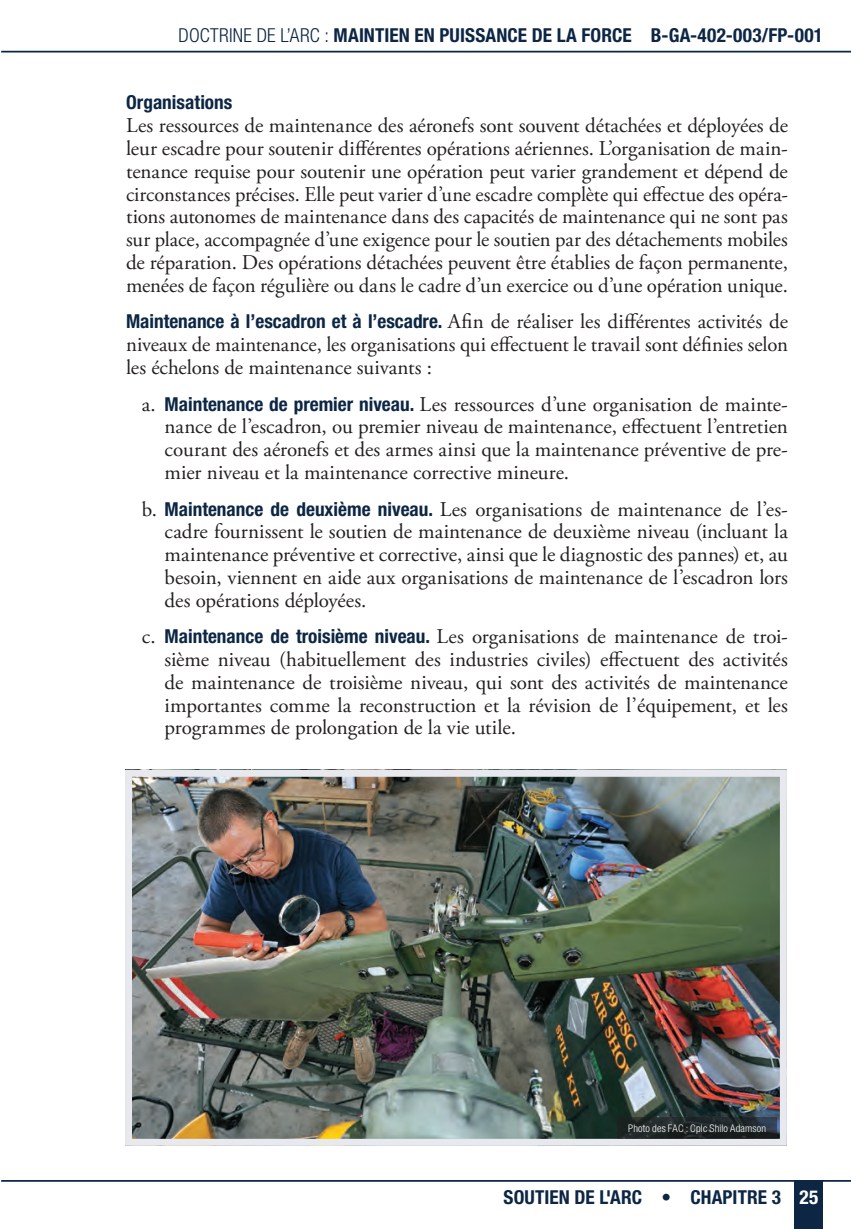
<style>
.page{position:relative;width:851px;height:1229px;background:#fff}
.page>*{position:absolute;margin:0;border:0;box-sizing:border-box;transform-origin:0 0}
.t1{font:21px/22.8px "Adobe Garamond Pro";letter-spacing:-.005em;color:#231f20;text-align:justify}
.t2{font:700 condensed 19.25px "Helvetica Neue";letter-spacing:.005em;color:#0c2644}
.t3{font:300 condensed 10.5px "Helvetica Neue";letter-spacing:.02em;color:#fff}
.s1{font-weight:300}
.s2{font-family:"Helvetica Neue";font-weight:700;font-stretch:condensed;font-size:19.25px;color:#0c2644}
.s3{color:#fff}
</style>
<div class="page">
<div style="left:794px;top:1180px;width:28px;height:48px;background:#0c2644"></div>
<hr style="left:1px;top:1180px;width:849px;height:1px;background:#0c2644">
<hr style="left:1px;top:51px;width:849px;height:1px;background:#0c2644">
<img style="left:133px;top:777px;width:645px;height:360px">
<div style="left:125px;top:769px;width:661px;height:376px;border:7px solid #e7e9ef"></div>
<svg style="left:617px;top:1117px;width:159px;height:21px;background:#21282a"></svg>
<p class="t2" style="left:179px;top:23px;width:645px"><span class="s1">DOCTRINE DE L’ARC :</span> MAINTIEN EN PUISSANCE DE LA FORCE B-GA-402-003/FP-001</p>
<p class="t2" style="left:126px;top:91px;width:108px">Organisations</p>
<p class="t1" style="left:126px;top:115px;width:663px">Les ressources de maintenance des aéronefs sont souvent détachées et déployées de leur escadre pour soutenir différentes opérations aériennes. L’organisation de main&shy;tenance requise pour soutenir une opération peut varier grandement et dépend de circonstances précises. Elle peut varier d’une escadre complète qui effectue des opéra&shy;tions autonomes de maintenance dans des capacités de maintenance qui ne sont pas sur place, accompagnée d’une exigence pour le soutien par des détachements mobiles de réparation. Des opérations détachées peuvent être établies de façon permanente, menées de façon régulière ou dans le cadre d’un exercice ou d’une opération unique.</p>
<p class="t1" style="left:126px;top:311px;width:663px"><span class="s2">Maintenance à l’escadron et à l’escadre.</span> Afin de réaliser les différentes activités de niveaux de maintenance, les organisations qui effectuent le travail sont définies selon les échelons de maintenance suivants :</p>
<p class="t1" style="left:164px;top:393px;width:625px;text-indent:-23px">a. <span class="s2">Maintenance de premier niveau.</span> Les ressources d’une organisation de mainte&shy;nance de l’escadron, ou premier niveau de maintenance, effectuent l’entretien courant des aéronefs et des armes ainsi que la maintenance préventive de pre&shy;mier niveau et la maintenance corrective mineure.</p>
<p class="t1" style="left:164px;top:498px;width:625px;text-indent:-23px">b. <span class="s2">Maintenance de deuxième niveau.</span> Les organisations de maintenance de l’es&shy;cadre fournissent le soutien de maintenance de deuxième niveau (incluant la maintenance préventive et corrective, ainsi que le diagnostic des pannes) et, au besoin, viennent en aide aux organisations de maintenance de l’escadron lors des opérations déployées.</p>
<p class="t1" style="left:164px;top:626px;width:625px;text-indent:-23px">c. <span class="s2">Maintenance de troisième niveau.</span> Les organisations de maintenance de troi&shy;sième niveau (habituellement des industries civiles) effectuent des activités de maintenance de troisième niveau, qui sont des activités de maintenance importantes comme la reconstruction et la révision de l’équipement, et les programmes de prolongation de la vie utile.</p>
<p class="t3" style="left:628px;top:1122px;width:140px">Photo des FAC : Cplc Shilo Adamson</p>
<p class="t2" style="left:503px;top:1185px;width:316px">SOUTIEN DE L'ARC • CHAPITRE 3 <span class="s3">25</span></p>
</div>
